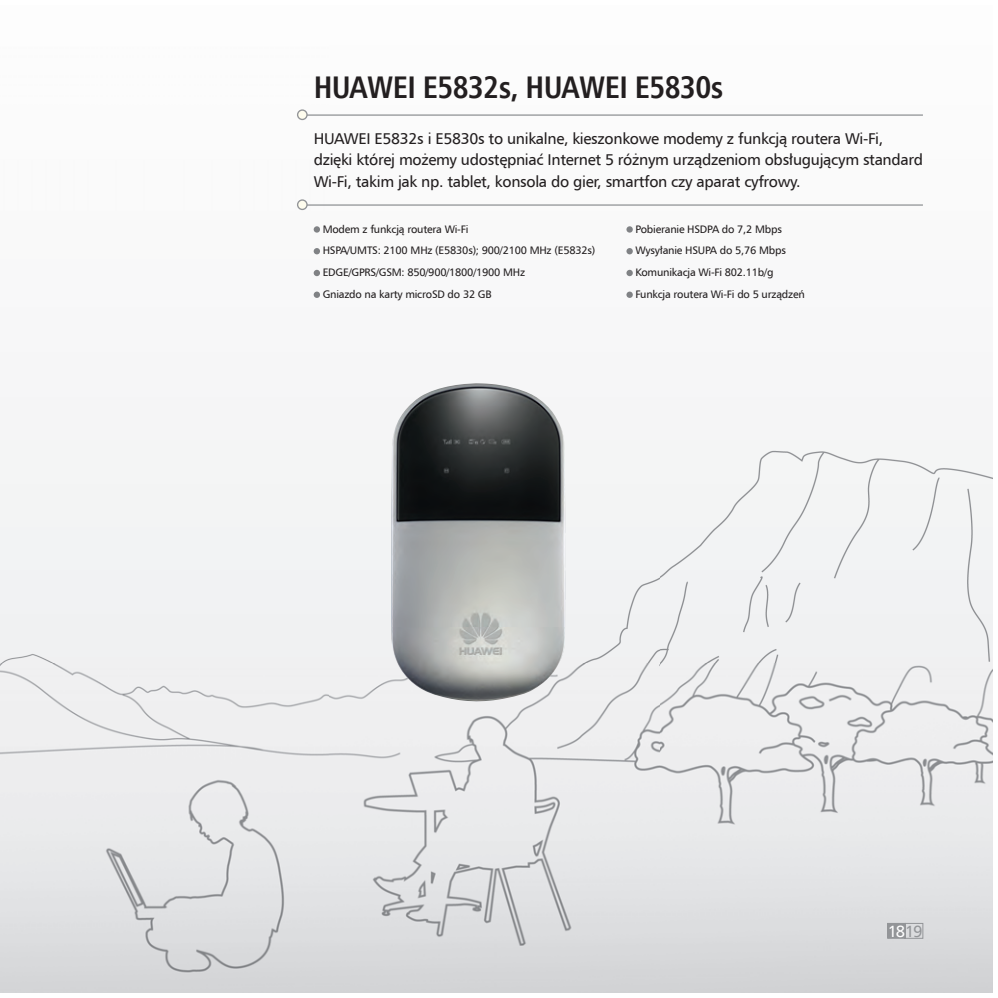
<style>
.page{position:relative;width:998px;height:998px;background:#fff}
.page>*{position:absolute;margin:0;border:0;box-sizing:border-box;transform-origin:0 0}
.t1{font:700 31.2px "Humnst 777 Cn EU";letter-spacing:-.02em;color:#231f20}
.t2{font:16.4px "Humnst 777 EU";color:#fff}
.t3{font:15.6px/21.8px "Humnst 777 EU";letter-spacing:-.02em;color:#231f20}
.t4{font:10.8px/21.8px "Humnst 777 EU";letter-spacing:-.02em;color:#231f20}
.s1{color:#939598}
</style>
<div class="page">
<img style="left:0;top:110px;width:992px;height:882px">
<img style="left:391px;top:383px;width:174px;height:318px">
<div style="left:314px;top:226px;width:6px;height:7px;background:#808285;border-radius:50%"></div>
<svg style="left:314px;top:248px;width:6px;height:6px"></svg>
<svg style="left:314px;top:270px;width:6px;height:6px"></svg>
<svg style="left:314px;top:292px;width:6px;height:6px"></svg>
<div style="left:626px;top:226px;width:7px;height:7px;background:#808285;border-radius:50%"></div>
<div style="left:626px;top:248px;width:7px;height:6px;background:#808285;border-radius:50%"></div>
<div style="left:626px;top:270px;width:7px;height:6px;background:#808285;border-radius:50%"></div>
<div style="left:626px;top:292px;width:7px;height:6px;background:#808285;border-radius:50%"></div>
<hr style="left:297px;top:114px;width:626px;height:2px;background:#939598">
<svg style="left:298px;top:110px;width:9px;height:9px"></svg>
<div style="left:297px;top:109px;width:11px;height:11px;border:1px solid #939598;border-radius:50%"></div>
<hr style="left:297px;top:204px;width:626px;height:2px;background:#939598">
<svg style="left:298px;top:200px;width:9px;height:9px"></svg>
<div style="left:297px;top:199px;width:11px;height:11px;border:1px solid #939598;border-radius:50%"></div>
<svg style="left:887px;top:923px;width:36px;height:16px"></svg>
<h1 class="t1" style="left:314px;top:68px;width:411px">HUAWEI E5832s, HUAWEI E5830s</h1>
<p class="t3" style="left:314px;top:127px;width:611px">HUAWEI E5832s i E5830s to unikalne, kieszonkowe modemy z funkcją routera Wi-Fi, dzięki której możemy udostępniać Internet 5 różnym urządzeniom obsługującym standard<br>Wi-Fi, takim jak np. tablet, konsola do gier, smartfon czy aparat cyfrowy.</p>
<p class="t4" style="left:323px;top:218px;width:274px">Modem z funkcją routera Wi-Fi<br>HSPA/UMTS: 2100 MHz (E5830s); 900/2100 MHz (E5832s)<br>EDGE/GPRS/GSM: 850/900/1800/1900 MHz<br>Gniazdo na karty microSD do 32 GB</p>
<p class="t4" style="left:635px;top:218px;width:171px">Pobieranie HSDPA do 7,2 Mbps<br>Wysyłanie HSUPA do 5,76 Mbps<br>Komunikacja Wi-Fi 802.11b/g<br>Funkcja routera Wi-Fi do 5 urządzeń</p>
<h2 class="t2" style="left:888px;top:920px;width:36px">18<span class="s1">19</span></h2>
</div>
